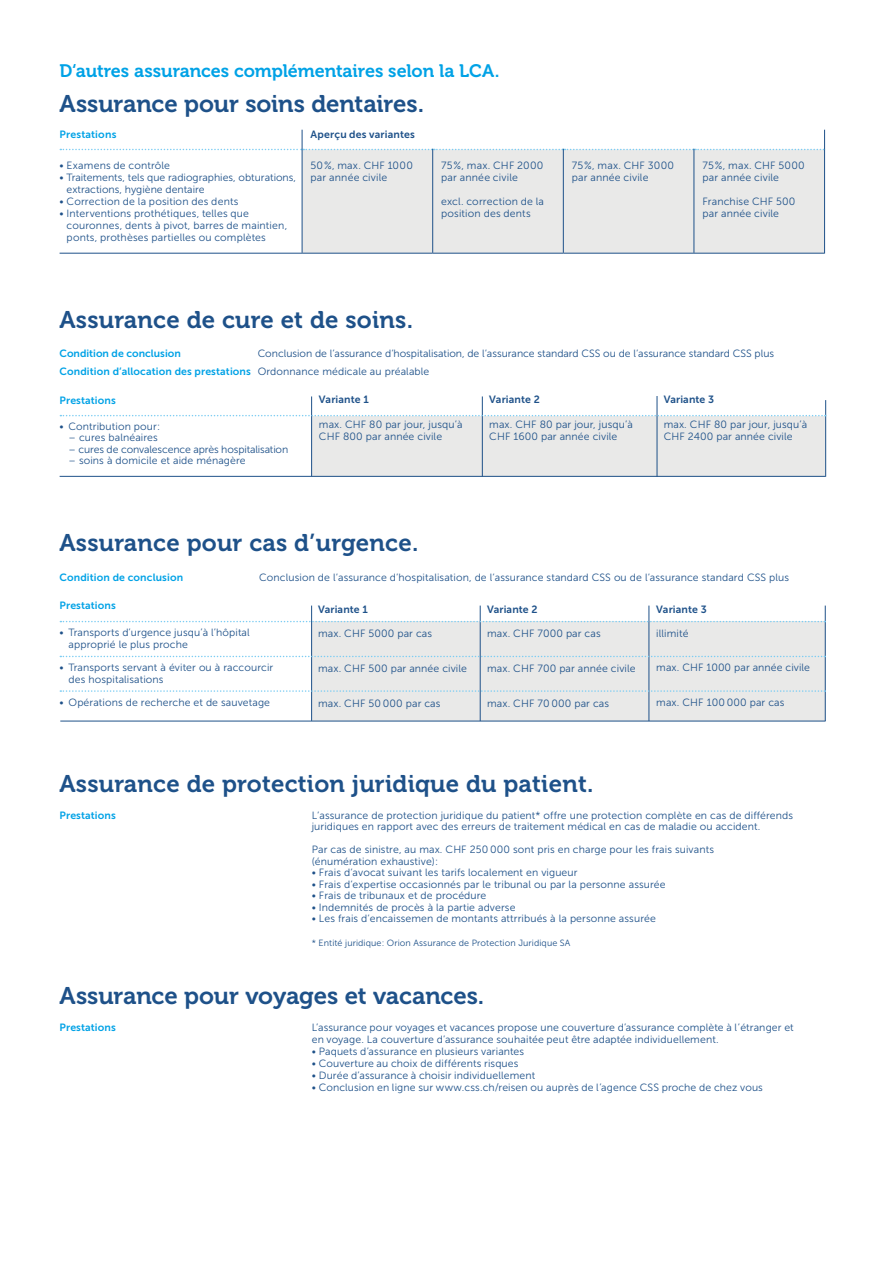
<style>
.page{position:relative;width:885px;height:1263px;background:#fff}
.page>*{position:absolute;margin:0;border:0;box-sizing:border-box;transform-origin:0 0}
.t1{font:24px "Museo 700";letter-spacing:.01em;color:#1e5189}
.t2{font:24px "Museo 700";letter-spacing:-.01em;color:#1e5189}
.t3{font:18px "Museo 700";letter-spacing:-.005em;color:#00a2e6}
.t4{font:10.5px/12px "Museo Sans 300";letter-spacing:.01em;color:#1e5189}
.t5{font:10.5px "Museo Sans 700";letter-spacing:.01em;color:#00a2e6}
.t6{font:10.5px "Museo Sans 700";letter-spacing:.01em;color:#1e5189}
.t7{font:10.5px "Museo Sans 300";letter-spacing:-.015em;color:#1e5189}
.t8{font:9px "Museo Sans 300";letter-spacing:.01em;color:#1e5189}
.s1{font-family:"Museo Sans 300";color:#1e5189}
</style>
<div class="page">
<div style="left:311px;top:416px;width:514px;height:60px;background:#e9e9e8"></div>
<hr style="left:311px;top:396px;width:1px;height:80px;background:#1e5189">
<hr style="left:482px;top:396px;width:1px;height:80px;background:#1e5189">
<hr style="left:656px;top:396px;width:1px;height:81px;background:#1e5189">
<hr style="left:825px;top:400px;width:1px;height:77px;background:#1e5189">
<hr style="left:60px;top:476px;width:765px;height:1px;background:#1e5189">
<svg style="left:60px;top:415px;width:765px;height:1px"></svg>
<div style="left:311px;top:622px;width:514px;height:99px;background:#e9e9e8"></div>
<hr style="left:311px;top:606px;width:1px;height:115px;background:#1e5189">
<hr style="left:480px;top:606px;width:1px;height:115px;background:#1e5189">
<hr style="left:648px;top:606px;width:1px;height:115px;background:#1e5189">
<hr style="left:824px;top:606px;width:1px;height:115px;background:#1e5189">
<svg style="left:60px;top:621px;width:765px;height:1px"></svg>
<svg style="left:60px;top:656px;width:765px;height:1px"></svg>
<hr style="left:60px;top:721px;width:765px;height:1px;background:#1e5189">
<svg style="left:60px;top:690px;width:765px;height:2px"></svg>
<div style="left:303px;top:150px;width:521px;height:103px;background:#e9e9e8"></div>
<svg style="left:60px;top:130px;width:765px;height:20px"></svg>
<hr style="left:302px;top:149px;width:1px;height:104px;background:#1e5189">
<hr style="left:432px;top:149px;width:1px;height:104px;background:#1e5189">
<hr style="left:563px;top:149px;width:1px;height:104px;background:#1e5189">
<hr style="left:693px;top:149px;width:1px;height:104px;background:#1e5189">
<hr style="left:824px;top:149px;width:1px;height:105px;background:#1e5189">
<hr style="left:60px;top:253px;width:242px;height:1px;background:#1e5189">
<hr style="left:302px;top:253px;width:130px;height:1px;background:#1e5189">
<hr style="left:432px;top:253px;width:131px;height:1px;background:#1e5189">
<hr style="left:563px;top:253px;width:130px;height:1px;background:#1e5189">
<hr style="left:693px;top:253px;width:131px;height:1px;background:#1e5189">
<h2 class="t3" style="left:60px;top:61px;width:441px">D‘autres assurances complémentaires selon la LCA.</h2>
<h1 class="t1" style="left:60px;top:90px;width:366px">Assurance pour soins dentaires.</h1>
<p class="t5" style="left:60px;top:128px;width:58px">Prestations</p>
<p class="t6" style="left:310px;top:128px;width:106px">Aperçu des variantes</p>
<p class="t4" style="left:60px;top:160px;width:112px">• Examens de contrôle</p>
<p class="t4" style="left:67px;top:172px;width:231px;text-indent:-7px">• Traitements, tels que radiographies, obturations, extractions, hygiène dentaire</p>
<p class="t4" style="left:60px;top:196px;width:180px">• Correction de la position des dents</p>
<p class="t4" style="left:67px;top:208px;width:222px;text-indent:-7px">• Interventions prothétiques, telles que couronnes, dents à pivot, barres de maintien, ponts, prothèses partielles ou complètes</p>
<p class="t4" style="left:310px;top:160px;width:104px">50%, max. CHF 1000 par année civile</p>
<p class="t4" style="left:441px;top:160px;width:104px">75%, max. CHF 2000 par année civile</p>
<p class="t4" style="left:441px;top:196px;width:104px">excl. correction de la position des dents</p>
<p class="t4" style="left:571px;top:160px;width:104px">75%, max. CHF 3000 par année civile</p>
<p class="t4" style="left:702px;top:160px;width:104px">75%, max. CHF 5000 par année civile</p>
<p class="t4" style="left:702px;top:196px;width:94px">Franchise CHF 500 par année civile</p>
<h1 class="t1" style="left:60px;top:306px;width:355px">Assurance de cure et de soins.</h1>
<p class="t5" style="left:60px;top:348px;width:123px">Condition de conclusion</p>
<p class="t4" style="left:258px;top:348px;width:518px">Conclusion de l‘assurance d‘hospitalisation, de l‘assurance standard CSS ou de l‘assurance standard CSS plus</p>
<p class="t5" style="left:60px;top:366px;width:371px">Condition d‘allocation des prestations <span class="s1">Ordonnance médicale au préalable</span></p>
<p class="t5" style="left:60px;top:394px;width:58px">Prestations</p>
<p class="t4" style="left:60px;top:420px;width:102px">• Contribution pour:</p>
<p class="t4" style="left:69px;top:432px;width:91px">– cures balnéaires</p>
<p class="t7" style="left:69px;top:444px;width:221px">– cures de convalescence après hospitalisation</p>
<p class="t4" style="left:69px;top:455px;width:178px">– soins à domicile et aide ménagère</p>
<p class="t6" style="left:489px;top:394px;width:52px">Variante 2</p>
<p class="t4" style="left:489px;top:419px;width:145px;line-height:11.6px">max. CHF 80 par jour, jusqu’à<br>CHF 1600 par année civile</p>
<p class="t6" style="left:319px;top:394px;width:51px">Variante 1</p>
<p class="t4" style="left:319px;top:419px;width:145px;line-height:11.6px">max. CHF 80 par jour, jusqu’à<br>CHF 800 par année civile</p>
<p class="t6" style="left:663px;top:394px;width:52px">Variante 3</p>
<p class="t4" style="left:663px;top:419px;width:145px;line-height:11.6px">max. CHF 80 par jour, jusqu’à<br>CHF 2400 par année civile</p>
<h1 class="t1" style="left:60px;top:530px;width:360px">Assurance pour cas d’urgence.</h1>
<p class="t5" style="left:60px;top:571px;width:125px">Condition de conclusion</p>
<p class="t4" style="left:259px;top:571px;width:531px">Conclusion de l‘assurance d‘hospitalisation, de l‘assurance standard CSS ou de l‘assurance standard CSS plus</p>
<p class="t5" style="left:60px;top:599px;width:58px">Prestations</p>
<p class="t4" style="left:69px;top:627px;width:183px;line-height:11.6px;text-indent:-9px">• Transports d’urgence jusqu’à l’hôpital approprié le plus proche</p>
<p class="t4" style="left:69px;top:662px;width:206px;line-height:11.6px;text-indent:-9px">• Transports servant à éviter ou à raccourcir des hospitalisations</p>
<p class="t4" style="left:60px;top:696px;width:212px">• Opérations de recherche et de sauvetage</p>
<p class="t6" style="left:487px;top:604px;width:52px">Variante 2</p>
<p class="t4" style="left:487px;top:627px;width:115px">max. CHF 7000 par cas</p>
<p class="t4" style="left:487px;top:662px;width:150px">max. CHF 700 par année civile</p>
<p class="t4" style="left:487px;top:697px;width:123px">max. CHF 70 000 par cas</p>
<p class="t6" style="left:318px;top:604px;width:51px">Variante 1</p>
<p class="t4" style="left:318px;top:627px;width:115px">max. CHF 5000 par cas</p>
<p class="t4" style="left:318px;top:662px;width:150px">max. CHF 500 par année civile</p>
<p class="t4" style="left:318px;top:697px;width:124px">max. CHF 50 000 par cas</p>
<p class="t6" style="left:656px;top:604px;width:52px">Variante 3</p>
<p class="t4" style="left:656px;top:627px;width:34px">illimité</p>
<p class="t4" style="left:656px;top:662px;width:155px">max. CHF 1000 par année civile</p>
<p class="t4" style="left:656px;top:696px;width:130px">max. CHF 100 000 par cas</p>
<h1 class="t1" style="left:60px;top:770px;width:535px">Assurance de protection juridique du patient.</h1>
<p class="t5" style="left:60px;top:809px;width:58px">Prestations</p>
<p class="t4" style="left:312px;top:809px;width:483px;line-height:11.6px">L‘assurance de protection juridique du patient* offre une protection complète en cas de différends juridiques en rapport avec des erreurs de traitement médical en cas de maladie ou accident.</p>
<p class="t4" style="left:312px;top:844px;width:404px;line-height:11.6px">Par cas de sinistre, au max. CHF 250 000 sont pris en charge pour les frais suivants (énumération exhaustive):</p>
<p class="t4" style="left:312px;top:867px;width:267px">• Frais d‘avocat suivant les tarifs localement en vigueur</p>
<p class="t4" style="left:312px;top:878px;width:355px">• Frais d‘expertise occasionnés par le tribunal ou par la personne assurée</p>
<p class="t4" style="left:312px;top:890px;width:176px">• Frais de tribunaux et de procédure</p>
<p class="t4" style="left:312px;top:901px;width:205px">• Indemnités de procès à la partie adverse</p>
<p class="t4" style="left:312px;top:913px;width:345px">• Les frais d‘encaissemen de montants attrribués à la personne assurée</p>
<p class="t8" style="left:312px;top:938px;width:260px">* Entité juridique: Orion Assurance de Protection Juridique SA</p>
<h1 class="t2" style="left:60px;top:982px;width:426px">Assurance pour voyages et vacances.</h1>
<p class="t5" style="left:60px;top:1021px;width:58px">Prestations</p>
<p class="t4" style="left:312px;top:1021px;width:483px">L’assurance pour voyages et vacances propose une couverture d’assurance complète à l’étranger et en voyage. La couverture d’assurance souhaitée peut être adaptée individuellement.</p>
<p class="t4" style="left:312px;top:1045px;width:214px">• Paquets d’assurance en plusieurs variantes</p>
<p class="t4" style="left:312px;top:1057px;width:208px">• Couverture au choix de différents risques</p>
<p class="t4" style="left:312px;top:1069px;width:225px">• Durée d’assurance à choisir individuellement</p>
<p class="t4" style="left:312px;top:1081px;width:452px">• Conclusion en ligne sur www.css.ch/reisen ou auprès de l’agence CSS proche de chez vous</p>
</div>
